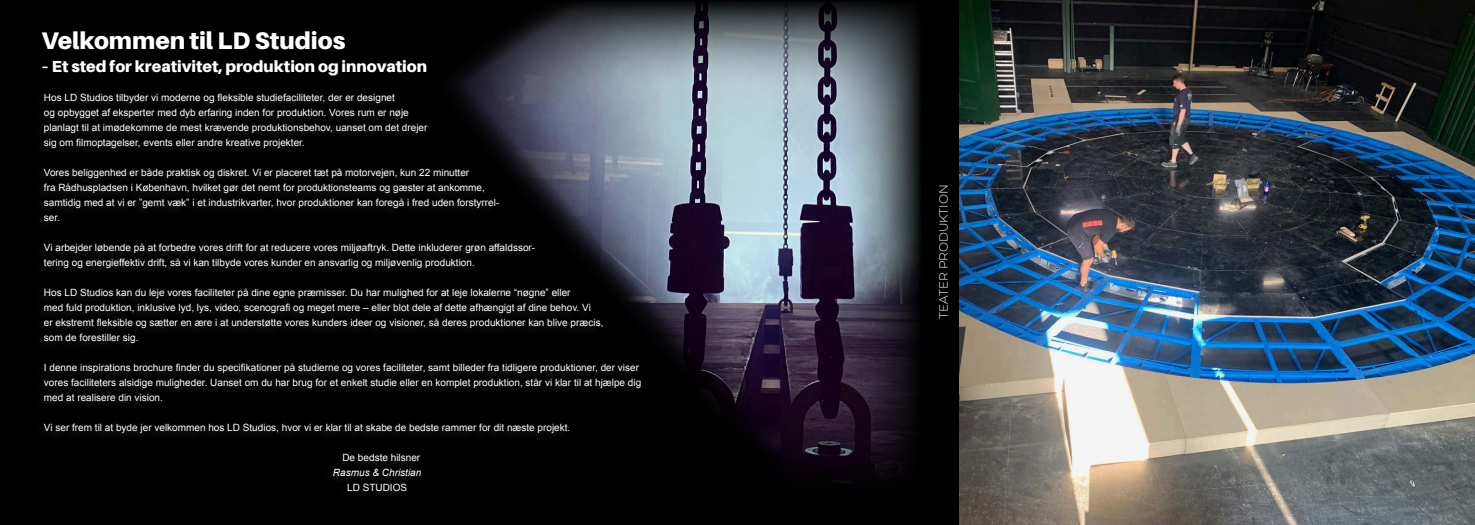
<style>
.page{position:relative;width:1475px;height:525px;background:#fff}
.page>*{position:absolute;margin:0;border:0;box-sizing:border-box;transform-origin:0 0}
.t1{font:900 24px "Aileron";color:#fff}
.t2{font:900 16px "Aileron";color:#fff}
.t3{font:300 12px "Montserrat";color:#fff}
.t4{font:10px/15px "Arial";color:#fff}
.t5{font:italic 10px "Arial";color:#fff}
</style>
<div class="page">
<div style="left:0;top:0;width:737px;height:524px;background:#000"></div>
<img style="left:958px;top:0;width:516px;height:524px">
<div style="left:737px;top:0;width:221px;height:524px;background:#000"></div>
<img style="left:409px;top:2px;width:512px;height:482px">
<h1 class="t1" style="left:41px;top:31px;width:306px">Velkommen til LD Studios</h1>
<h2 class="t2" style="left:41px;top:60px;width:387px">– Et sted for kreativitet, produktion og innovation</h2>
<p class="t4" style="left:44px;top:90px;width:385px">Hos LD Studios tilbyder vi moderne og fleksible studiefaciliteter, der er designet<br>og opbygget af eksperter med dyb erfaring inden for produktion. Vores rum er nøje planlagt til at imødekomme de mest krævende produktionsbehov, uanset om det drejer sig om filmoptagelser, events eller andre kreative projekter.</p>
<p class="t4" style="left:44px;top:165px;width:457px">Vores beliggenhed er både praktisk og diskret. Vi er placeret tæt på motorvejen, kun 22 minutter<br>fra Rådhuspladsen i København, hvilket gør det nemt for produktionsteams og gæster at ankomme, samtidig med at vi er ”gemt væk” i et industrikvarter, hvor produktioner kan foregå i fred uden forstyrrel&shy;ser.</p>
<p class="t4" style="left:44px;top:240px;width:492px">Vi arbejder løbende på at forbedre vores drift for at reducere vores miljøaftryk. Dette inkluderer grøn affaldssor&shy;tering og energieffektiv drift, så vi kan tilbyde vores kunder en ansvarlig og miljøvenlig produktion.</p>
<p class="t4" style="left:44px;top:285px;width:561px">Hos LD Studios kan du leje vores faciliteter på dine egne præmisser. Du har mulighed for at leje lokalerne “nøgne” eller<br>med fuld produktion, inklusive lyd, lys, video, scenografi og meget mere – eller blot dele af dette afhængigt af dine behov. Vi<br>er ekstremt fleksible og sætter en ære i at understøtte vores kunders ideer og visioner, så deres produktioner kan blive præcis, som de forestiller sig.</p>
<p class="t4" style="left:44px;top:360px;width:598px">I denne inspirations brochure finder du specifikationer på studierne og vores faciliteter, samt billeder fra tidligere produktioner, der viser vores faciliteters alsidige muligheder. Uanset om du har brug for et enkelt studie eller en komplet produktion, står vi klar til at hjælpe dig med at realisere din vision.</p>
<p class="t4" style="left:44px;top:420px;width:528px">Vi ser frem til at byde jer velkommen hos LD Studios, hvor vi er klar til at skabe de bedste rammer for dit næste projekt.</p>
<p class="t4" style="left:342px;top:450px;width:79px">De bedste hilsner</p>
<p class="t5" style="left:333px;top:469px;width:90px">Rasmus &amp; Christian</p>
<p class="t4" style="left:347px;top:480px;width:62px">LD STUDIOS</p>
<p class="t3" style="left:937px;top:318px;width:136px;rotate:-90deg">TEATER PRODUKTION</p>
</div>
